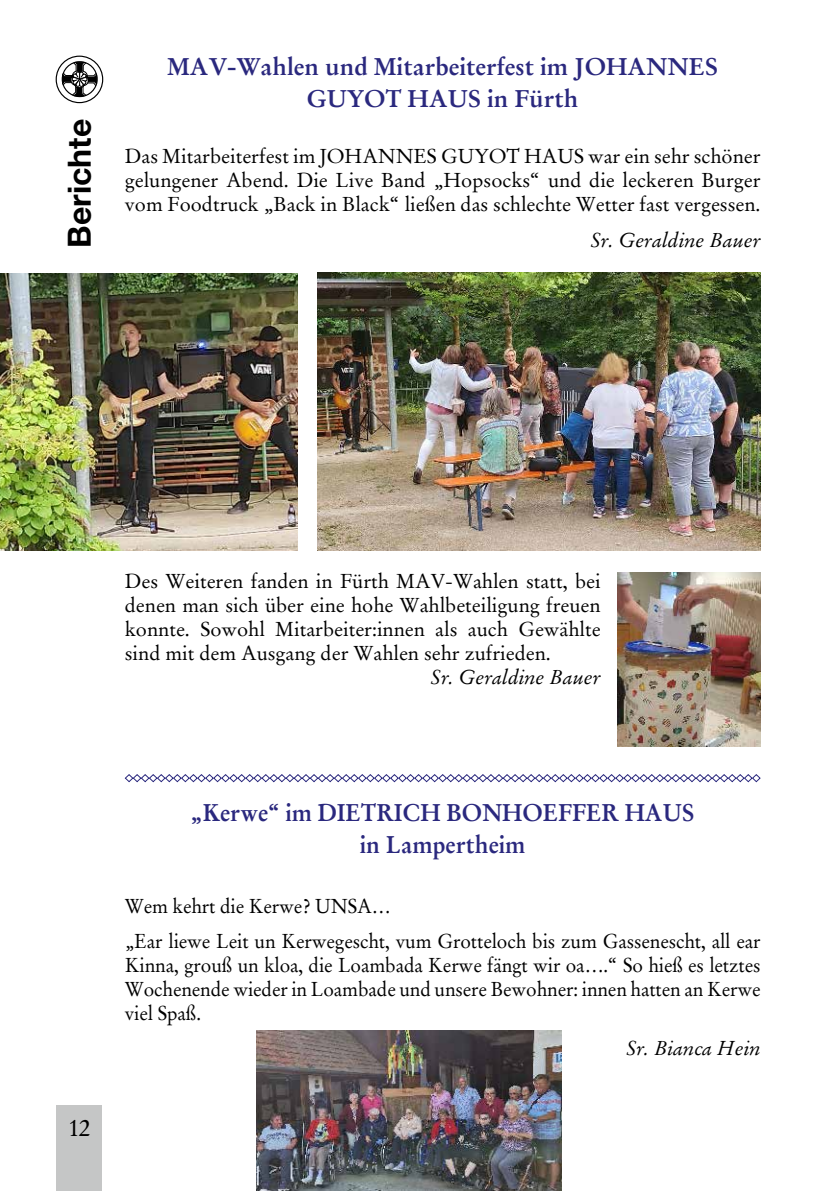
<style>
.page{position:relative;width:840px;height:1191px;background:#fff}
.page>*{position:absolute;margin:0;border:0;box-sizing:border-box;transform-origin:0 0}
.t1{font:700 32px "Helvetica Neue LT Pro";color:#000}
.t2{font:700 24px/32px "Stempel Garamond";color:#2a287e;text-align:center}
.t3{font:700 24px/32px "Stempel Garamond";color:#2a287e;text-align:center;scale:.95 1}
.t4{font:24px "Stempel Garamond";color:#000}
.t5{font:20px/24px "Stempel Garamond";letter-spacing:-.005em;color:#000;text-align:justify}
.t6{font:20px/24px "Stempel Garamond";letter-spacing:-.005em;color:#000;scale:.95 1}
.t7{font:italic 20px "Stempel Garamond";color:#000}
</style>
<div class="page">
<div style="left:57px;top:1106px;width:45px;height:85px;background:#c5c6c6"></div>
<div style="left:56px;top:56px;width:47px;height:47px;border:1px solid #000;border-radius:50%"></div>
<div style="left:62px;top:61px;width:36px;height:36px;border:1px solid #000;border-radius:50%"></div>
<svg style="left:62px;top:62px;width:35px;height:35px"></svg>
<img style="left:0;top:273px;width:298px;height:278px">
<img style="left:617px;top:573px;width:143px;height:173px">
<img style="left:317px;top:272px;width:443px;height:278px">
<svg style="left:124px;top:774px;width:636px;height:8px"></svg>
<img style="left:256px;top:1030px;width:305px;height:161px">
<h1 class="t1" style="left:60px;top:248px;width:130px;rotate:-90deg">Berichte</h1>
<p class="t2" style="left:167px;top:51px;width:552px">MAV-Wahlen und Mitarbeiterfest im JOHANNES<br>GUYOT HAUS in Fürth</p>
<p class="t5" style="left:125px;top:145px;width:636px">Das Mitarbeiterfest im JOHANNES GUYOT HAUS war ein sehr schöner gelungener Abend. Die Live Band „Hopsocks“ und die leckeren Burger vom Foodtruck „Back in Black“ ließen das schlechte Wetter fast vergessen.</p>
<p class="t7" style="left:590px;top:228px;width:171px">Sr. Geraldine Bauer</p>
<p class="t5" style="left:125px;top:570px;width:477px">Des Weiteren fanden in Fürth MAV-Wahlen statt, bei denen man sich über eine hohe Wahlbeteiligung freuen konnte. Sowohl Mitarbeiter:innen als auch Gewählte sind mit dem Ausgang der Wahlen sehr zufrieden.</p>
<p class="t7" style="left:431px;top:666px;width:171px">Sr. Geraldine Bauer</p>
<p class="t4" style="left:68px;top:1113px;width:24px">12</p>
<p class="t3" style="left:191px;top:797px;width:531px">„Kerwe“ im DIETRICH BONHOEFFER HAUS in Lampertheim</p>
<p class="t6" style="left:125px;top:888px;width:670px;line-height:35.4px">Wem kehrt die Kerwe? UNSA…<br>„Ear liewe Leit un Kerwegescht, vum Grotteloch bis zum Gassenescht, all ear</p>
<p class="t6" style="left:125px;top:953px;width:670px;text-align:justify">Kinna, grouß un kloa, die Loambada Kerwe fängt wir oa….“ So hieß es letztes Wochenende wieder in Loambade und unsere Bewohner: innen hatten an Kerwe viel Spaß.</p>
<p class="t7" style="left:626px;top:1036px;width:135px">Sr. Bianca Hein</p>
</div>
